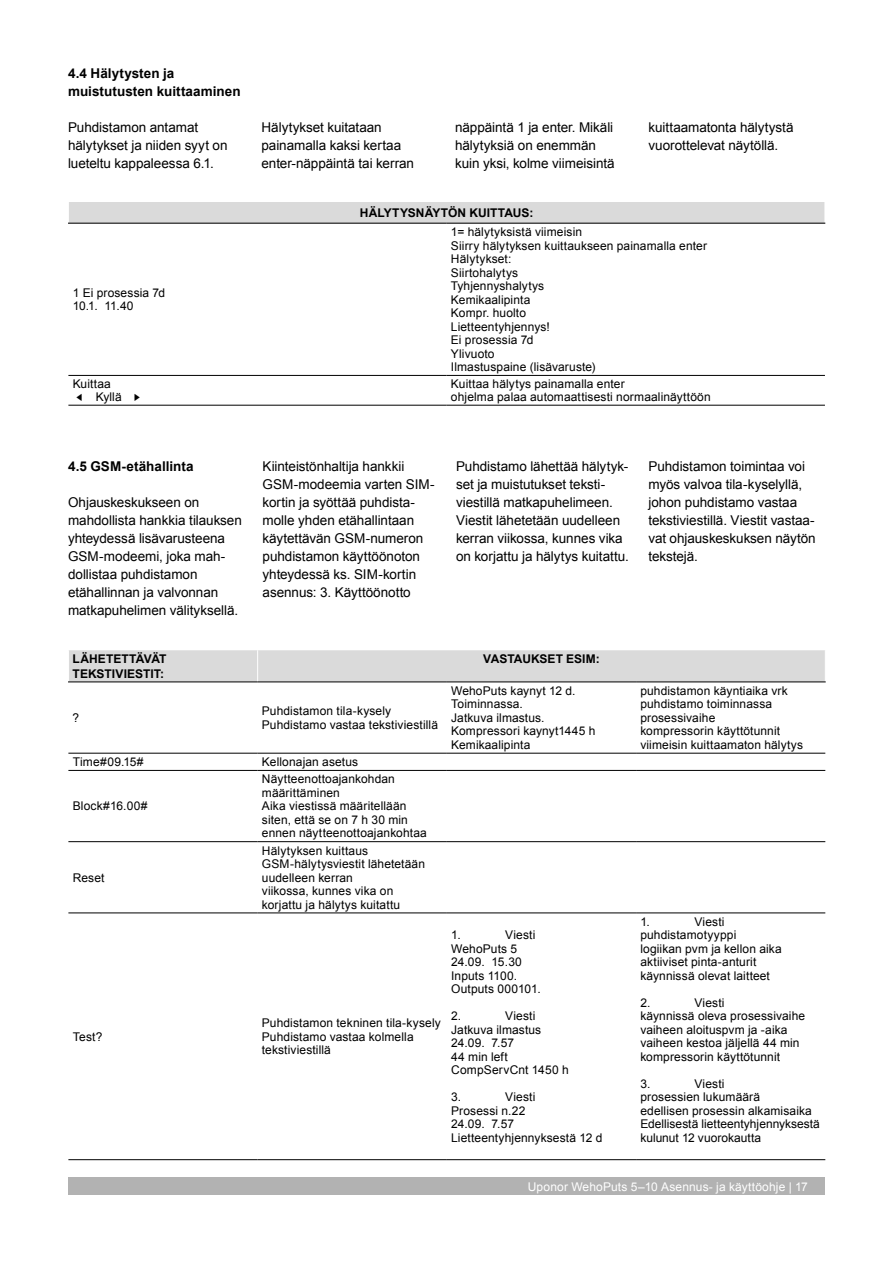
<style>
.page{position:relative;width:893px;height:1263px;background:#fff}
.page>*{position:absolute;margin:0;border:0;box-sizing:border-box;transform-origin:0 0}
.t1{font:13.5px/18px "Arial";letter-spacing:-.005em;color:#000}
.t2{font:700 13.5px/18px "Arial";color:#000}
.t3{font:12px/13.5px "Arial";letter-spacing:.01em;color:#000}
.t4{font:700 12px/14.4px "Arial";letter-spacing:.005em;color:#000}
.t5{font:12px "Arial";letter-spacing:.01em;color:#fff}
</style>
<div class="page">
<div style="left:68px;top:1178px;width:757px;height:17px;background:#b2b2b2"></div>
<div style="left:68px;top:202px;width:757px;height:21px;background:#dadada"></div>
<hr style="left:68px;top:375px;width:379px;height:1px;background:#000">
<hr style="left:447px;top:375px;width:378px;height:1px;background:#000">
<svg style="left:68px;top:202px;width:1px;height:21px"></svg>
<hr style="left:68px;top:223px;width:379px;height:1px;background:#000">
<hr style="left:447px;top:223px;width:378px;height:1px;background:#000">
<hr style="left:68px;top:405px;width:379px;height:1px;background:#000">
<hr style="left:447px;top:405px;width:378px;height:1px;background:#000">
<div style="left:69px;top:650px;width:756px;height:31px;background:#dadada"></div>
<hr style="left:68px;top:753px;width:190px;height:1px;background:#000">
<hr style="left:258px;top:753px;width:189px;height:1px;background:#000">
<hr style="left:447px;top:753px;width:189px;height:1px;background:#000">
<hr style="left:636px;top:753px;width:189px;height:1px;background:#000">
<hr style="left:68px;top:770px;width:190px;height:1px;background:#000">
<hr style="left:258px;top:770px;width:189px;height:1px;background:#000">
<hr style="left:447px;top:770px;width:189px;height:1px;background:#000">
<hr style="left:636px;top:770px;width:189px;height:1px;background:#000">
<hr style="left:68px;top:841px;width:190px;height:1px;background:#000">
<hr style="left:258px;top:841px;width:189px;height:1px;background:#000">
<hr style="left:447px;top:841px;width:189px;height:1px;background:#000">
<hr style="left:636px;top:841px;width:189px;height:1px;background:#000">
<hr style="left:68px;top:912px;width:190px;height:1px;background:#000">
<hr style="left:258px;top:912px;width:189px;height:1px;background:#000">
<hr style="left:447px;top:912px;width:189px;height:1px;background:#000">
<hr style="left:636px;top:912px;width:189px;height:1px;background:#000">
<hr style="left:257px;top:650px;width:1px;height:31px;background:#fff">
<hr style="left:68px;top:681px;width:190px;height:1px;background:#000">
<hr style="left:258px;top:681px;width:189px;height:1px;background:#000">
<hr style="left:447px;top:681px;width:189px;height:1px;background:#000">
<hr style="left:636px;top:681px;width:190px;height:1px;background:#000">
<hr style="left:68px;top:1159px;width:190px;height:1px;background:#000">
<hr style="left:258px;top:1159px;width:189px;height:1px;background:#000">
<hr style="left:447px;top:1159px;width:189px;height:1px;background:#000">
<hr style="left:636px;top:1159px;width:189px;height:1px;background:#000">
<p class="t2" style="left:68px;top:65px;width:174px">4.4 Hälytysten ja muistutusten kuittaaminen</p>
<p class="t1" style="left:68px;top:118px;width:161px">Puhdistamon antamat hälytykset ja niiden syyt on lueteltu kappaleessa 6.1.</p>
<p class="t1" style="left:261px;top:118px;width:154px">Hälytykset kuitataan painamalla kaksi kertaa enter-näppäintä tai kerran</p>
<p class="t1" style="left:455px;top:118px;width:161px">näppäintä 1 ja enter. Mikäli hälytyksiä on enemmän kuin yksi, kolme viimeisintä</p>
<p class="t1" style="left:648px;top:118px;width:147px">kuittaamatonta hälytystä vuorottelevat näytöllä.</p>
<p class="t3" style="left:73px;top:286px;width:94px">1 Ei prosessia 7d<br>10.1. 11.40</p>
<p class="t3" style="left:73px;top:377px;width:40px">Kuittaa</p>
<p class="t3" style="left:73px;top:391px;width:74px">✓ Kyllä ✔</p>
<p class="t4" style="left:360px;top:206px;width:175px">HÄLYTYSNÄYTÖN KUITTAUS:</p>
<p class="t3" style="left:451px;top:225px;width:258px">1= hälytyksistä viimeisin<br>Siirry hälytyksen kuittaukseen painamalla enter<br>Hälytykset:<br>Siirtohalytys<br>Tyhjennyshalytys<br>Kemikaalipinta<br>Kompr. huolto<br>Lietteentyhjennys!<br>Ei prosessia 7d<br>Ylivuoto<br>Ilmastuspaine (lisävaruste)</p>
<p class="t3" style="left:451px;top:377px;width:261px">Kuittaa hälytys painamalla enter<br>ohjelma palaa automaattisesti normaalinäyttöön</p>
<p class="t2" style="left:68px;top:458px;width:127px">4.5 GSM-etähallinta</p>
<p class="t1" style="left:68px;top:494px;width:175px">Ohjauskeskukseen on mahdollista hankkia tilauksen yhteydessä lisävarusteena<br>GSM-modeemi, joka mah&shy;dollistaa puhdistamon etähallinnan ja valvonnan matkapuhelimen välityksellä.</p>
<p class="t1" style="left:263px;top:458px;width:174px">Kiinteistönhaltija hankkii<br>GSM-modeemia varten SIM&shy;kortin ja syöttää puhdista&shy;molle yhden etähallintaan käytettävän GSM-numeron puhdistamon käyttöönoton yhteydessä ks. SIM-kortin asennus: 3. Käyttöönotto</p>
<p class="t1" style="left:456px;top:458px;width:174px">Puhdistamo lähettää hälytyk&shy;set ja muistutukset teksti&shy;viestillä matkapuhelimeen.<br>Viestit lähetetään uudelleen kerran viikossa, kunnes vika on korjattu ja hälytys kuitattu.</p>
<p class="t1" style="left:648px;top:458px;width:169px">Puhdistamon toimintaa voi myös valvoa tila-kyselyllä, johon puhdistamo vastaa tekstiviestillä. Viestit vastaa&shy;vat ohjauskeskuksen näytön tekstejä.</p>
<p class="t4" style="left:73px;top:652px;width:95px">LÄHETETTÄVÄT<br>TEKSTIVIESTIT:</p>
<p class="t4" style="left:483px;top:652px;width:118px">VASTAUKSET ESIM:</p>
<p class="t3" style="left:73px;top:711px;width:8px">?</p>
<p class="t3" style="left:262px;top:704px;width:178px">Puhdistamon tila-kysely<br>Puhdistamo vastaa tekstiviestillä</p>
<p class="t3" style="left:451px;top:684px;width:146px">WehoPuts kaynyt 12 d.<br>Toiminnassa.<br>Jatkuva ilmastus.<br>Kompressori kaynyt1445 h<br>Kemikaalipinta</p>
<p class="t3" style="left:640px;top:684px;width:164px">puhdistamon käyntiaika vrk puhdistamo toiminnassa prosessivaihe<br>kompressorin käyttötunnit viimeisin kuittaamaton hälytys</p>
<p class="t3" style="left:73px;top:755px;width:72px">Time#09.15#</p>
<p class="t3" style="left:262px;top:755px;width:98px">Kellonajan asetus</p>
<p class="t3" style="left:73px;top:799px;width:76px">Block#16.00#</p>
<p class="t3" style="left:262px;top:772px;width:166px">Näytteenottoajankohdan määrittäminen<br>Aika viestissä määritellään siten, että se on 7 h 30 min ennen näytteenottoajankohtaa</p>
<p class="t3" style="left:73px;top:871px;width:33px">Reset</p>
<p class="t3" style="left:73px;top:1030px;width:31px">Test?</p>
<p class="t3" style="left:262px;top:844px;width:165px">Hälytyksen kuittaus<br>GSM-hälytysviestit lähetetään uudelleen kerran<br>viikossa, kunnes vika on korjattu ja hälytys kuitattu</p>
<p class="t3" style="left:262px;top:1016px;width:180px">Puhdistamon tekninen tila-kysely<br>Puhdistamo vastaa kolmella tekstiviestillä</p>
<p class="t3" style="left:451px;top:928px;width:11px">1.</p>
<p class="t3" style="left:451px;top:928px;width:91px;text-indent:54px">Viesti<br>WehoPuts 5<br>24.09. 15.30<br>Inputs 1100.<br>Outputs 000101.</p>
<p class="t3" style="left:451px;top:1009px;width:12px">2.</p>
<p class="t3" style="left:451px;top:1009px;width:119px;text-indent:54px">Viesti<br>Jatkuva ilmastus<br>24.09. 7.57<br>44 min left<br>CompServCnt 1450 h</p>
<p class="t3" style="left:451px;top:1090px;width:12px">3.</p>
<p class="t3" style="left:451px;top:1090px;width:153px;text-indent:54px">Viesti<br>Prosessi n.22<br>24.09. 7.57<br>Lietteentyhjennyksestä 12 d</p>
<p class="t3" style="left:640px;top:915px;width:11px">1.</p>
<p class="t3" style="left:640px;top:915px;width:143px;text-indent:54px">Viesti puhdistamotyyppi<br>logiikan pvm ja kellon aika aktiiviset pinta-anturit käynnissä olevat laitteet</p>
<p class="t3" style="left:640px;top:996px;width:12px">2.</p>
<p class="t3" style="left:640px;top:996px;width:166px;text-indent:54px">Viesti<br>käynnissä oleva prosessivaihe vaiheen aloituspvm ja -aika vaiheen kestoa jäljellä 44 min kompressorin käyttötunnit</p>
<p class="t3" style="left:640px;top:1077px;width:12px">3.</p>
<p class="t3" style="left:640px;top:1077px;width:181px;text-indent:54px">Viesti<br>prosessien lukumäärä<br>edellisen prosessin alkamisaika<br>Edellisestä lietteentyhjennyksestä kulunut 12 vuorokautta</p>
<p class="t5" style="left:528px;top:1179px;width:282px">Uponor WehoPuts 5–10 Asennus- ja käyttöohje | 17</p>
</div>
